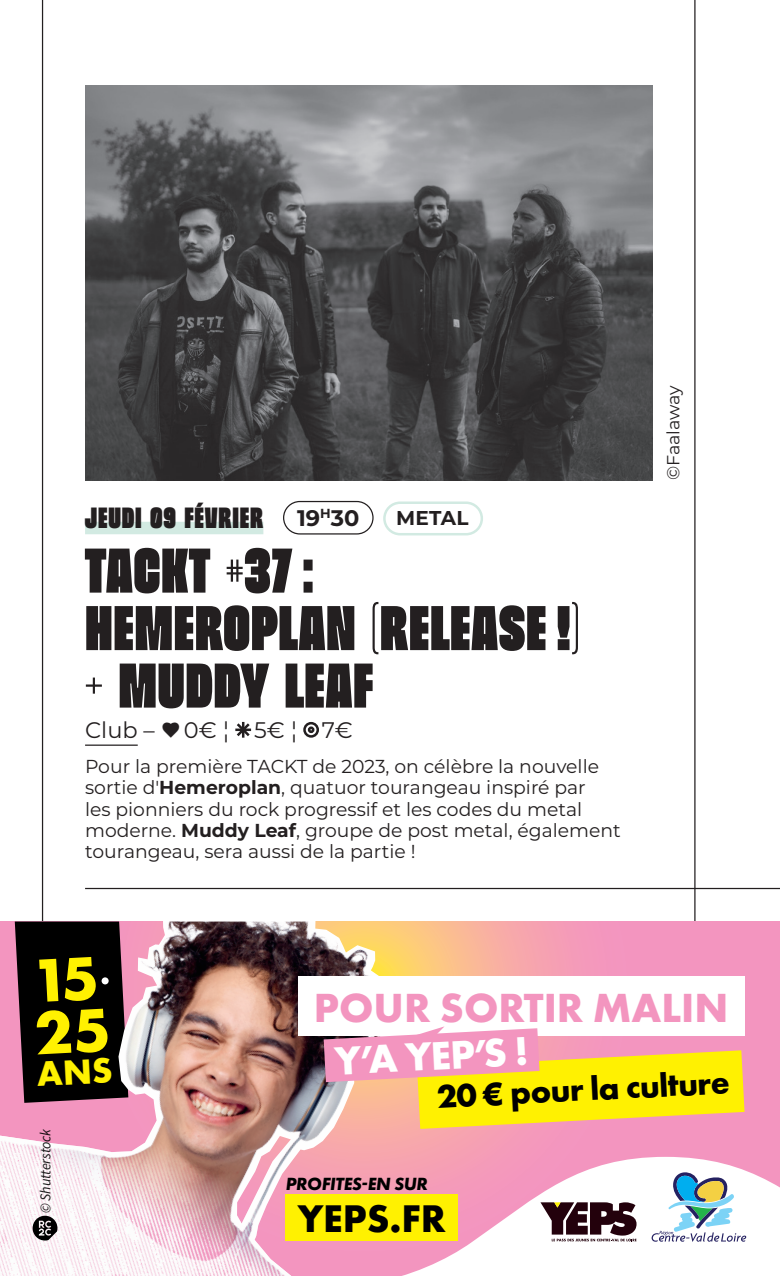
<style>
.page{position:relative;width:780px;height:1276px;background:#fff}
.page>*{position:absolute;margin:0;border:0;box-sizing:border-box;transform-origin:0 0}
.t1{font:900 70px/57.5px "Beni";letter-spacing:.01em;color:#231f20}
.t2{font:700 63.5px/52.2px "Futura PT";color:#fff101}
.t3{font:700 42.25px "Futura PT";color:#f395bf}
.t4{font:700 41.25px "Futura PT";color:#fff}
.t5{font:700 40px "Futura PT";color:#000}
.t6{font:700 34px "Futura PT";color:#000}
.t7{font:900 32.5px "Beni";letter-spacing:.025em;color:#231f20}
.t8{font:22.5px "Montserrat";color:#231f20}
.t9{font:700 22.5px "Montserrat";color:#231f20}
.t10{font:700 20px "Montserrat";letter-spacing:.01em;color:#231f20}
.t11{font:18.75px/21.2px "Montserrat";color:#231f20}
.t12{font:italic 700 18.25px "Futura PT";letter-spacing:-.015em;color:#000}
.t13{font:17.5px "Montserrat";letter-spacing:-.01em;color:#231f20}
.t14{font:italic 15px "Source Sans Pro";letter-spacing:-.01em;color:#000;scale:.95 1}
.s1{font-family:"Garet"}
.s2{font-weight:700}
</style>
<div class="page">
<hr style="left:694px;top:0;width:1px;height:1261px;background:#231f20">
<div style="left:85px;top:522px;width:178px;height:12px;background:#d2eae2"></div>
<hr style="left:85px;top:744px;width:53px;height:2px;background:#231f20">
<svg style="left:235px;top:721px;width:17px;height:17px"></svg>
<div style="left:303px;top:722px;width:16px;height:15px;border:2px solid #231f20;border-radius:50%"></div>
<div style="left:308px;top:726px;width:6px;height:7px;border:2px solid #231f20;border-radius:50%"></div>
<div style="left:383px;top:501px;width:100px;height:34px;border:2px solid #d2eae2;border-radius:16px"></div>
<div style="left:283px;top:501px;width:90px;height:33px;border:1px solid #231f20;border-radius:16px"></div>
<hr style="left:85px;top:888px;width:695px;height:1px;background:#231f20">
<hr style="left:42px;top:0;width:1px;height:1261px;background:#231f20">
<img style="left:85px;top:85px;width:567px;height:395px">
<svg style="left:396px;top:921px;width:384px;height:235px;background:#f59eb3"></svg>
<svg style="left:396px;top:1156px;width:384px;height:120px"></svg>
<svg style="left:651px;top:1172px;width:95px;height:69px"></svg>
<svg style="left:540px;top:1202px;width:96px;height:39px"></svg>
<img style="left:0;top:921px;width:396px;height:355px">
<div style="left:298px;top:976px;width:446px;height:60px;background:#fff"></div>
<svg style="left:323px;top:1026px;width:421px;height:103px;background:#f8c96e"></svg>
<svg style="left:33px;top:1215px;width:24px;height:25px"></svg>
<svg style="left:15px;top:921px;width:113px;height:182px;background:#1b1216"></svg>
<h3 class="t7" style="left:85px;top:502px;width:180px">JEUDI 09 FÉVRIER</h3>
<h1 class="t1" style="left:85px;top:542px;width:495px">TACKT #37:<br>HEMEROPLAN (RELEASE!) + MUDDY LEAF</h1>
<p class="t8" style="left:85px;top:714px;width:269px">Club – <span class="s1">♥</span> 0€ ¦ 5€ ¦ 7€</p>
<p class="t11" style="left:85px;top:755px;width:537px">Pour la première TACKT de 2023, on célèbre la nouvelle sortie d'<span class="s2">Hemeroplan</span>, quatuor tourangeau inspiré par<br>les pionniers du rock progressif et les codes du metal moderne. <span class="s2">Muddy Leaf</span>, groupe de post metal, également tourangeau, sera aussi de la partie !</p>
<p class="t9" style="left:297px;top:501px;width:64px">19<sup>H</sup>30</p>
<p class="t10" style="left:396px;top:503px;width:74px">METAL</p>
<p class="t13" style="left:661px;top:480px;width:97px;rotate:-90deg">©Faalaway</p>
<h2 class="t2" style="left:30px;top:953px;width:78px;rotate:-3deg">15<br>25</h2>
<p class="t14" style="left:36px;top:1212px;width:90px;rotate:-90deg">© Shutterstock</p>
<h3 class="t3" style="left:314px;top:981px;width:416px">POUR SORTIR MALIN</h3>
<h3 class="t4" style="left:333px;top:1034px;width:195px;rotate:-3deg">Y’A YEP’S !</h3>
<h3 class="t6" style="left:435px;top:1075px;width:295px;rotate:-3deg">20 € pour la culture</h3>
<p class="t12" style="left:286px;top:1172px;width:144px">PROFITES-EN SUR</p>
<h3 class="t5" style="left:298px;top:1193px;width:150px">YEPS.FR</h3>
</div>
